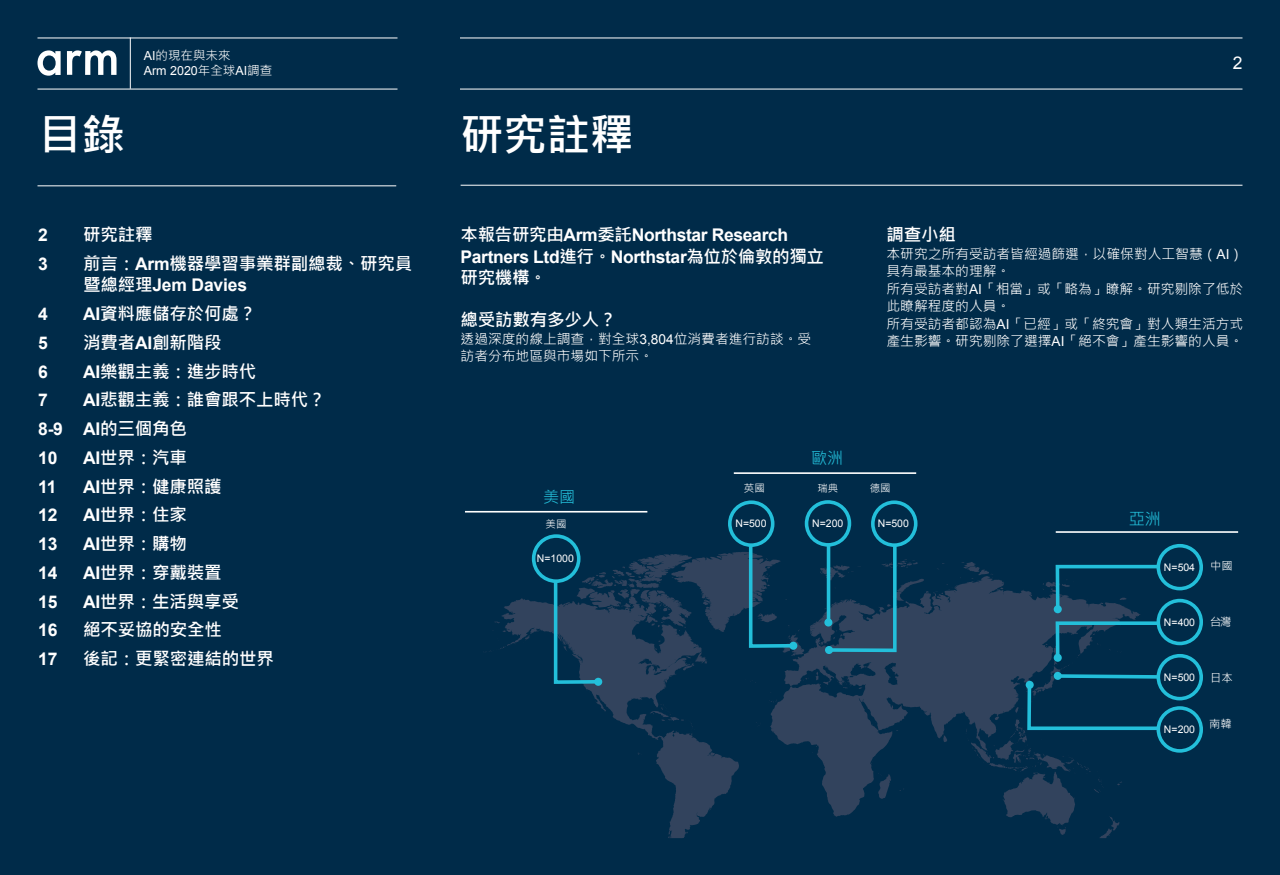
<style>
.page{position:relative;width:1280px;height:875px;background:#002b49}
.page>*{position:absolute;margin:0;border:0;box-sizing:border-box;transform-origin:0 0}
.t1{font:700 43.75px "Microsoft Jheng Hei";letter-spacing:-.01em;color:#fff}
.t2{font:700 17.5px/21.2px "Microsoft Jheng Hei";letter-spacing:-.01em;color:#fff}
.t3{font:700 17.5px/21.2px "Arial";letter-spacing:-.02em;color:#fff}
.t4{font:17.5px "Arial";color:#fff}
.t5{font:16.12px "Microsoft Jheng Hei";color:#23bfda}
.t6{font:13.75px/17.5px "Microsoft Jheng Hei";color:#fff}
.t7{font:12.5px "Arial";color:#fff}
.t8{font:12.5px "Microsoft Jheng Hei";color:#fff}
.t9{font:11.25px "Microsoft Jheng Hei";color:#fff}
.t10{font:10.5px "Arial";color:#fff}
.t11{font:10.5px "Microsoft Jheng Hei";color:#fff}
.s1{font-family:"Arial"}
.s2{font-family:"Microsoft Jheng Hei"}
</style>
<div class="page">
<svg style="left:38px;top:50px;width:23px;height:26px"></svg>
<svg style="left:67px;top:50px;width:50px;height:25px"></svg>
<hr style="left:38px;top:38px;width:360px;height:1px;background:#fff">
<hr style="left:38px;top:89px;width:360px;height:1px;background:#fff">
<hr style="left:460px;top:38px;width:782px;height:1px;background:#fff">
<hr style="left:460px;top:89px;width:782px;height:1px;background:#fff">
<hr style="left:130px;top:38px;width:1px;height:51px;background:#fff">
<hr style="left:38px;top:186px;width:358px;height:1px;background:#fff">
<hr style="left:461px;top:185px;width:781px;height:1px;background:#fff">
<svg style="left:489px;top:552px;width:651px;height:286px"></svg>
<div style="left:1156px;top:654px;width:47px;height:47px;border:4px solid #23bfda;border-radius:50%"></div>
<svg style="left:1025px;top:672px;width:137px;height:60px"></svg>
<div style="left:1026px;top:681px;width:8px;height:8px;background:#23bfda;border-radius:50%"></div>
<div style="left:1156px;top:706px;width:47px;height:47px;border:4px solid #23bfda;border-radius:50%"></div>
<svg style="left:1054px;top:620px;width:108px;height:41px"></svg>
<div style="left:1054px;top:654px;width:8px;height:8px;background:#23bfda;border-radius:50%"></div>
<svg style="left:1054px;top:563px;width:108px;height:49px"></svg>
<div style="left:1054px;top:605px;width:8px;height:8px;background:#23bfda;border-radius:50%"></div>
<svg style="left:552px;top:577px;width:49px;height:109px"></svg>
<div style="left:594px;top:678px;width:8px;height:8px;background:#23bfda;border-radius:50%"></div>
<svg style="left:826px;top:542px;width:72px;height:112px"></svg>
<div style="left:825px;top:646px;width:8px;height:8px;background:#23bfda;border-radius:50%"></div>
<svg style="left:747px;top:542px;width:50px;height:108px"></svg>
<div style="left:789px;top:642px;width:8px;height:8px;background:#23bfda;border-radius:50%"></div>
<hr style="left:827px;top:546px;width:3px;height:75px;background:#23bfda">
<div style="left:824px;top:618px;width:8px;height:9px;background:#23bfda;border-radius:50%"></div>
<div style="left:1156px;top:599px;width:47px;height:46px;border:4px solid #23bfda;border-radius:50%"></div>
<div style="left:1156px;top:544px;width:47px;height:47px;border:4px solid #23bfda;border-radius:50%"></div>
<div style="left:532px;top:534px;width:49px;height:49px;border:4px solid #23bfda;border-radius:50%"></div>
<div style="left:871px;top:500px;width:47px;height:47px;border:4px solid #23bfda;border-radius:50%"></div>
<div style="left:728px;top:500px;width:47px;height:47px;border:4px solid #23bfda;border-radius:50%"></div>
<div style="left:805px;top:500px;width:46px;height:47px;border:4px solid #23bfda;border-radius:50%"></div>
<hr style="left:1056px;top:531px;width:182px;height:2px;background:#fff">
<hr style="left:734px;top:472px;width:182px;height:2px;background:#fff">
<hr style="left:465px;top:511px;width:182px;height:2px;background:#fff">
<p class="t8" style="left:144px;top:47px;width:88px"><span class="s1">AI</span>的現在與未來</p>
<p class="t7" style="left:144px;top:62px;width:130px">Arm 2020<span class="s2">年全球</span>AI<span class="s2">調查</span></p>
<p class="t1" style="left:38px;top:107px;width:89px">目錄</p>
<p class="t1" style="left:460px;top:107px;width:175px">研究註釋</p>
<p class="t4" style="left:1233px;top:51px;width:11px">2</p>
<p class="t3" style="left:38px;top:225px;width:11px">2</p>
<p class="t2" style="left:83px;top:224px;width:71px">研究註釋</p>
<p class="t3" style="left:38px;top:254px;width:11px">3</p>
<p class="t2" style="left:83px;top:253px;width:331px">前言：<span class="s1">Arm</span>機器學習事業群副總裁、研究員暨總經理<span class="s1">Jem Davies</span></p>
<p class="t3" style="left:38px;top:304px;width:11px">4</p>
<p class="t2" style="left:83px;top:303px;width:175px"><span class="s1">AI</span>資料應儲存於何處？</p>
<p class="t3" style="left:38px;top:333px;width:11px">5</p>
<p class="t2" style="left:83px;top:332px;width:140px">消費者<span class="s1">AI</span>創新階段</p>
<p class="t3" style="left:38px;top:361px;width:11px">6</p>
<p class="t2" style="left:83px;top:360px;width:175px"><span class="s1">AI</span>樂觀主義：進步時代</p>
<p class="t3" style="left:38px;top:390px;width:11px">7</p>
<p class="t2" style="left:83px;top:389px;width:244px"><span class="s1">AI</span>悲觀主義：誰會跟不上時代？</p>
<p class="t3" style="left:38px;top:419px;width:150px">8-9 AI<span class="s2">的三個角色</span></p>
<p class="t3" style="left:38px;top:448px;width:21px">10</p>
<p class="t2" style="left:83px;top:447px;width:105px"><span class="s1">AI</span>世界：汽車</p>
<p class="t3" style="left:38px;top:476px;width:20px">11</p>
<p class="t2" style="left:83px;top:475px;width:140px"><span class="s1">AI</span>世界：健康照護</p>
<p class="t3" style="left:38px;top:505px;width:21px">12</p>
<p class="t2" style="left:83px;top:504px;width:105px"><span class="s1">AI</span>世界：住家</p>
<p class="t3" style="left:38px;top:534px;width:21px">13</p>
<p class="t2" style="left:83px;top:533px;width:105px"><span class="s1">AI</span>世界：購物</p>
<p class="t3" style="left:38px;top:563px;width:21px">14</p>
<p class="t2" style="left:83px;top:562px;width:140px"><span class="s1">AI</span>世界：穿戴裝置</p>
<p class="t3" style="left:38px;top:591px;width:21px">15</p>
<p class="t2" style="left:83px;top:590px;width:157px"><span class="s1">AI</span>世界：生活與享受</p>
<p class="t3" style="left:38px;top:620px;width:21px">16</p>
<p class="t2" style="left:83px;top:619px;width:140px">絕不妥協的安全性</p>
<p class="t3" style="left:38px;top:649px;width:21px">17</p>
<p class="t2" style="left:83px;top:648px;width:192px">後記：更緊密連結的世界</p>
<p class="t3" style="left:461px;top:225px;width:365px"><span class="s2">本報告研究由</span>Arm<span class="s2">委託</span>Northstar Research<br>Partners Ltd<span class="s2">進行。</span>Northstar<span class="s2">為位於倫敦的獨立研究機構。</span></p>
<p class="t2" style="left:461px;top:309px;width:158px">總受訪數有多少人？</p>
<p class="t6" style="left:461px;top:330px;width:352px">透過深度的線上調查，對全球<span class="s1">3,804</span>位消費者進行訪談。受訪者分布地區與市場如下所示。</p>
<p class="t5" style="left:811px;top:448px;width:34px">歐洲</p>
<p class="t2" style="left:887px;top:224px;width:71px">調查小組</p>
<p class="t6" style="left:887px;top:245px;width:358px">本研究之所有受訪者皆經過篩選，以確保對人工智慧（<span class="s1">AI</span>）具有最基本的理解。</p>
<p class="t6" style="left:887px;top:280px;width:358px">所有受訪者對<span class="s1">AI</span>「相當」或「略為」瞭解。研究剔除了低於此瞭解程度的人員。</p>
<p class="t6" style="left:887px;top:315px;width:358px">所有受訪者都認為<span class="s1">AI</span>「已經」或「終究會」對人類生活方式產生影響。研究剔除了選擇<span class="s1">AI</span>「絕不會」產生影響的人員。</p>
<p class="t5" style="left:543px;top:487px;width:34px">美國</p>
<p class="t11" style="left:546px;top:518px;width:22px">美國</p>
<p class="t10" style="left:537px;top:552px;width:38px">N=1000</p>
<p class="t11" style="left:744px;top:482px;width:22px">英國</p>
<p class="t11" style="left:817px;top:482px;width:22px">瑞典</p>
<p class="t11" style="left:870px;top:482px;width:22px">德國</p>
<p class="t10" style="left:735px;top:517px;width:33px">N=500</p>
<p class="t10" style="left:812px;top:517px;width:33px">N=200</p>
<p class="t10" style="left:878px;top:517px;width:33px">N=500</p>
<p class="t5" style="left:1129px;top:509px;width:34px">亞洲</p>
<p class="t10" style="left:1164px;top:560px;width:33px">N=504</p>
<p class="t9" style="left:1210px;top:559px;width:24px">中國</p>
<p class="t10" style="left:1164px;top:615px;width:33px">N=400</p>
<p class="t9" style="left:1210px;top:615px;width:23px">台灣</p>
<p class="t10" style="left:1164px;top:671px;width:33px">N=500</p>
<p class="t10" style="left:1164px;top:723px;width:33px">N=200</p>
<p class="t9" style="left:1210px;top:671px;width:24px">日本</p>
<p class="t9" style="left:1209px;top:717px;width:24px">南韓</p>
</div>
